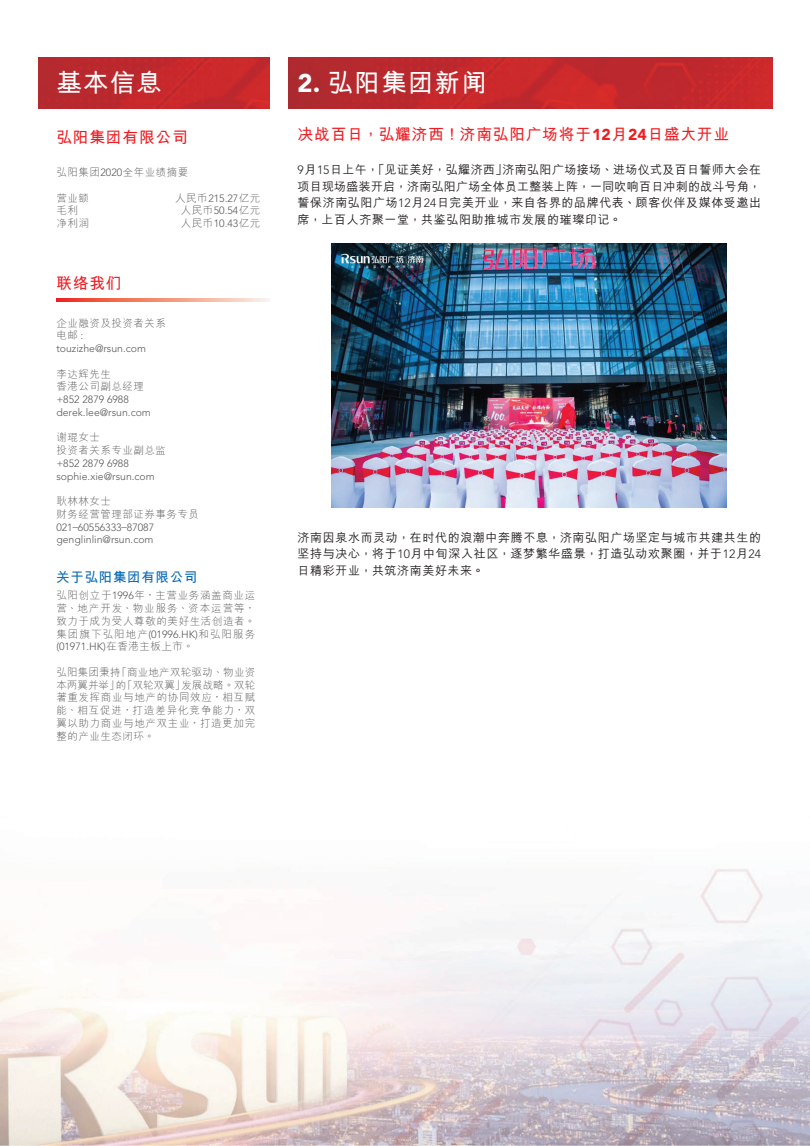
<style>
.page{position:relative;width:810px;height:1146px;background:#fff}
.page>*{position:absolute;margin:0;border:0;box-sizing:border-box;transform-origin:0 0}
.t1{font:700 25.5px "M Hei HKS";letter-spacing:.05em;color:#fff}
._03_H1{font:700 15.75px "M Hei HKS";letter-spacing:.05em;color:#ee1d23}
.t2{font:700 13.5px "M Hei HKS";letter-spacing:.05em;color:#0166b3}
._01_Body_Text{font:500 12px/16.5px "M Hei HKS";letter-spacing:.05em;color:#231f20;text-align:justify}
.t3{font:300 10.5px/12.8px "M Hei HKS";letter-spacing:.05em;color:#57585a}
.t4{font:300 10.5px/12.8px "Avenir LT Std";color:#57585a}
.s1{font-family:"Avenir LT Std";font-weight:900}
.s2{font-family:"Avenir LT Std"}
.s3{font-family:"M Hei HKS"}
.s4{font-family:"Avenir LT Std";font-weight:300}
</style>
<div class="page">
<img style="left:0;top:294px;width:810px;height:852px">
<img style="left:38px;top:58px;width:231px;height:51px">
<img style="left:288px;top:58px;width:485px;height:51px">
<svg style="left:56px;top:298px;width:214px;height:4px"></svg>
<img style="left:332px;top:244px;width:395px;height:263px">
<h1 class="t1" style="left:56px;top:64px;width:107px">基本信息</h1>
<h1 class="t1" style="left:298px;top:64px;width:191px"><span class="s1">2.</span> 弘陽集團新聞</h1>
<h2 class="_03_H1" style="left:56px;top:125px;width:133px">弘陽集團有限公司</h2>
<p class="t3" style="left:56px;top:166px;width:134px">弘陽集團<span class="s2">2020</span>全年業績摘要</p>
<p class="t3" style="left:56px;top:191px;width:34px">營業額</p>
<p class="t4" style="left:175px;top:192px;width:87px"><span class="s3">人民幣</span>215.27<span class="s3">億元</span></p>
<p class="t3" style="left:56px;top:204px;width:23px">毛利</p>
<p class="t3" style="left:181px;top:204px;width:81px">人民幣<span class="s2">50.54</span>億元</p>
<p class="t3" style="left:56px;top:217px;width:34px">淨利潤</p>
<p class="t3" style="left:181px;top:217px;width:81px">人民幣<span class="s2">10.43</span>億元</p>
<h2 class="_03_H1" style="left:56px;top:272px;width:67px">聯絡我們</h2>
<p class="t3" style="left:56px;top:316px;width:111px">企業融資及投資者關係電郵 <span class="s2">:</span></p>
<p class="t4" style="left:56px;top:342px;width:91px">touzizhe@rsun.com</p>
<p class="t3" style="left:56px;top:367px;width:89px">李達輝先生<br>香港公司副總經理</p>
<p class="t4" style="left:56px;top:393px;width:96px">+852 2879 6988 derek.lee@rsun.com</p>
<p class="t3" style="left:56px;top:431px;width:111px">謝琨女士<br>投資者關係專業副總監</p>
<p class="t4" style="left:56px;top:457px;width:100px">+852 2879 6988 sophie.xie@rsun.com</p>
<p class="t3" style="left:56px;top:495px;width:144px">耿林林女士<br>財務經營管理部證券事務專員</p>
<p class="t4" style="left:56px;top:521px;width:99px">021–60556333–87087 genglinlin@rsun.com</p>
<p class="t2" style="left:56px;top:568px;width:143px">關於弘陽集團有限公司</p>
<p class="t3" style="left:56px;top:589px;width:201px;text-align:justify">弘陽創立於<span class="s2">1996</span>年，主營業務涵蓋商業運營、地產開發、物業服務、資本運營等，致力於成為受人尊敬的美好生活創造者。集團旗下弘陽地產<span class="s2">(01996.HK)</span>和弘陽服務</p>
<p class="t4" style="left:56px;top:640px;width:139px">(01971.HK)<span class="s3">在香港主板上市。</span></p>
<p class="t3" style="left:56px;top:665px;width:200px;text-align:justify">弘陽集團秉持「商業地產雙輪驅動、物業資本兩翼並舉」的「雙輪雙翼」發展戰略。雙輪著重發揮商業與地產的協同效應，相互賦能、相互促進，打造差異化競爭能力，雙翼以助力商業與地產雙主業，打造更加完整的產業生態閉環。</p>
<p class="_03_H1" style="left:298px;top:122px;width:433px">決戰百日，弘耀濟西！濟南弘陽廣場將於<span class="s1">12</span>月<span class="s1">24</span>日盛大開業</p>
<p class="_01_Body_Text" style="left:298px;top:161px;width:465px"><span class="s4">9</span>月<span class="s4">15</span>日上午，「見證美好，弘耀濟西」濟南弘陽廣場接場、進場儀式及百日誓師大會在項目現場盛裝開啟，濟南弘陽廣場全體員工整裝上陣，一同吹響百日衝刺的戰鬥號角，誓保濟南弘陽廣場<span class="s4">12</span>月<span class="s4">24</span>日完美開業，來自各界的品牌代表、顧客伙伴及媒體受邀出席，上百人齊聚一堂，共鑒弘陽助推城市發展的璀璨印記。</p>
<p class="_01_Body_Text" style="left:298px;top:528px;width:465px">濟南因泉水而靈動，在時代的浪潮中奔騰不息，濟南弘陽廣場堅定與城市共建共生的堅持與決心，將於<span class="s4">10</span>月中旬深入社區，逐夢繁華盛景，打造弘動歡聚圈，並於<span class="s4">12</span>月<span class="s4">24</span>日精彩開業，共築濟南美好未來。</p>
</div>
